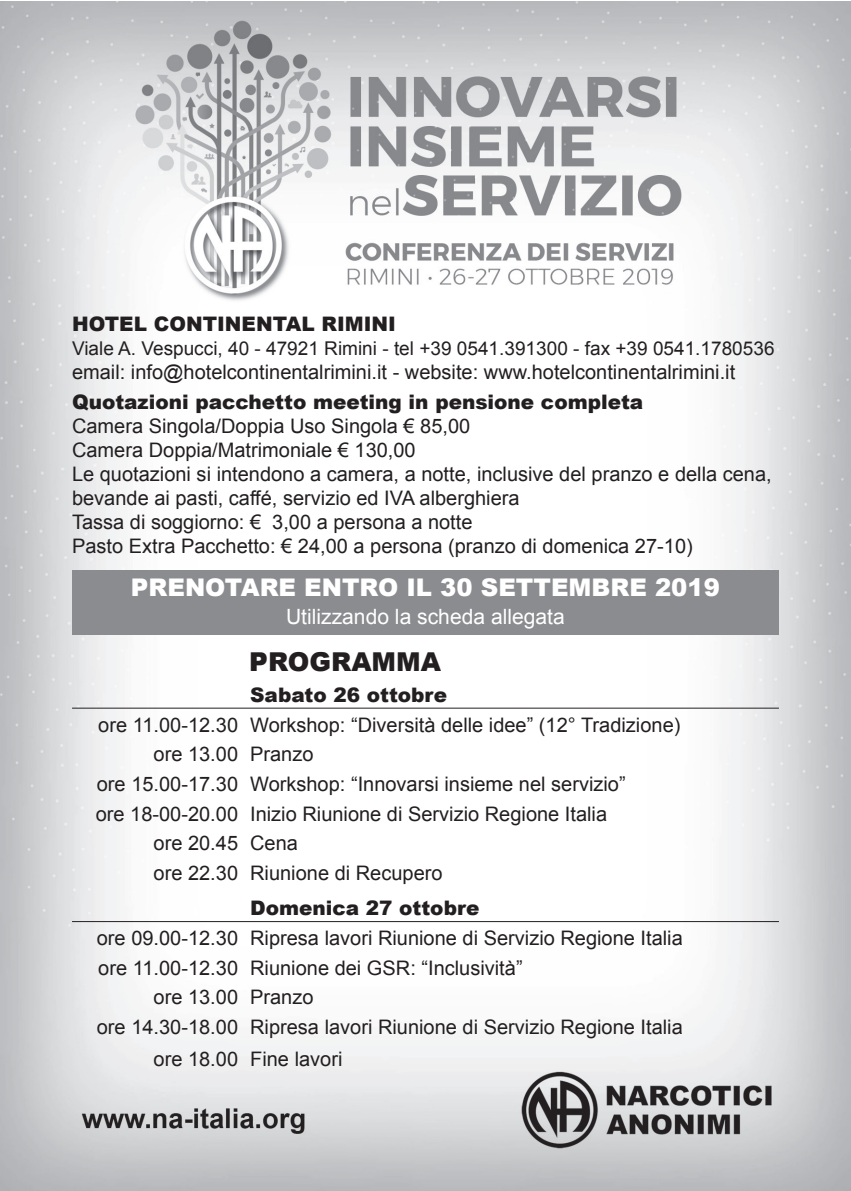
<style>
.page{position:relative;width:851px;height:1191px;background:#fff}
.page>*{position:absolute;margin:0;border:0;box-sizing:border-box;transform-origin:0 0}
.t1{font:900 26px "Arial";color:#231f20}
.t2{font:900 24.2px "Arial";color:#fff}
.t3{font:21px "Arial";color:#fff}
.t4{font:20px/24px "Arial";color:#231f20}
.t5{font:900 20px "Arial";color:#231f20}
.t6{font:19px "Arial";color:#231f20}
</style>
<div class="page">
<img style="left:0;top:1px;width:850px;height:1190px">
<hr style="left:72px;top:707px;width:706px;height:1px;background:#231f20">
<hr style="left:72px;top:921px;width:706px;height:1px;background:#231f20">
<div style="left:72px;top:570px;width:706px;height:64px;background:#8a8c8f"></div>
<p class="t5" style="left:72px;top:308px;width:325px">HOTEL CONTINENTAL RIMINI</p>
<p class="t6" style="left:72px;top:337px;width:704px">Viale A. Vespucci, 40 - 47921 Rimini - tel +39 0541.391300 - fax +39 0541.1780536</p>
<p class="t4" style="left:72px;top:359px;width:664px">email: info@hotelcontinentalrimini.it - website: www.hotelcontinentalrimini.it</p>
<p class="t5" style="left:72px;top:387px;width:572px">Quotazioni pacchetto meeting in pensione completa</p>
<p class="t4" style="left:72px;top:414px;width:701px">Camera Singola/Doppia Uso Singola € 85,00<br>Camera Doppia/Matrimoniale € 130,00<br>Le quotazioni si intendono a camera, a notte, inclusive del pranzo e della cena, bevande ai pasti, caffé, servizio ed IVA alberghiera<br>Tassa di soggiorno: € 3,00 a persona a notte<br>Pasto Extra Pacchetto: € 24,00 a persona (pranzo di domenica 27-10)</p>
<p class="t2" style="left:131px;top:569px;width:590px">PRENOTARE ENTRO IL 30 SETTEMBRE 2019</p>
<p class="t3" style="left:286px;top:604px;width:280px">Utilizzando la scheda allegata</p>
<h1 class="t1" style="left:249px;top:642px;width:193px">PROGRAMMA</h1>
<p class="t5" style="left:250px;top:680px;width:198px">Sabato 26 ottobre</p>
<p class="t4" style="left:98px;top:712px;width:583px">ore 11.00-12.30 Workshop: “Diversità delle idee” (12° Tradizione)</p>
<p class="t4" style="left:153px;top:742px;width:161px">ore 13.00 Pranzo</p>
<p class="t4" style="left:97px;top:772px;width:530px">ore 15.00-17.30 Workshop: “Innovarsi insieme nel servizio”</p>
<p class="t4" style="left:96px;top:801px;width:513px">ore 18-00-20.00 Inizio Riunione di Servizio Regione Italia</p>
<p class="t4" style="left:153px;top:831px;width:146px">ore 20.45 Cena</p>
<p class="t4" style="left:153px;top:861px;width:290px">ore 22.30 Riunione di Recupero</p>
<p class="t5" style="left:250px;top:893px;width:231px">Domenica 27 ottobre</p>
<p class="t4" style="left:97px;top:926px;width:587px">ore 09.00-12.30 Ripresa lavori Riunione di Servizio Regione Italia</p>
<p class="t4" style="left:98px;top:955px;width:426px">ore 11.00-12.30 Riunione dei GSR: “Inclusività”</p>
<p class="t4" style="left:153px;top:985px;width:161px">ore 13.00 Pranzo</p>
<p class="t4" style="left:97px;top:1015px;width:587px">ore 14.30-18.00 Ripresa lavori Riunione di Servizio Regione Italia</p>
<p class="t4" style="left:153px;top:1047px;width:190px">ore 18.00 Fine lavori</p>
</div>
